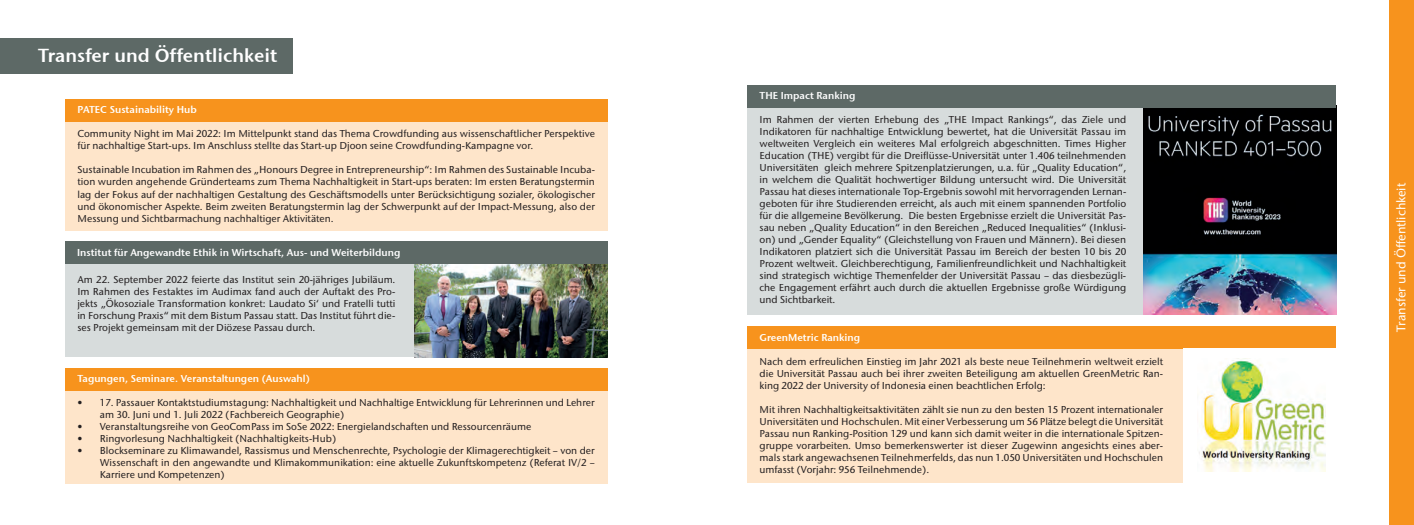
<style>
.page{position:relative;width:1414px;height:525px;background:#fff}
.page>*{position:absolute;margin:0;border:0;box-sizing:border-box;transform-origin:0 0}
.t1{font:18.75px "Stone Sans Semi ITCTT";color:#fff}
.t2{font:500 12.5px "Stone Sans ITC";color:#fff}
.t3{font:500 10px/12px "Stone Sans ITC";color:#231f20;text-align:justify}
.t4{font:10px "Stone Sans Semi ITCTT";color:#fff}
</style>
<div class="page">
<div style="left:0;top:39px;width:293px;height:35px;background:#5d6966"></div>
<div style="left:66px;top:111px;width:542px;height:119px;background:#fee5ca"></div>
<div style="left:66px;top:99px;width:542px;height:22px;background:#f7931d"></div>
<div style="left:1389px;top:0;width:25px;height:524px;background:#f7931d"></div>
<div style="left:748px;top:338px;width:542px;height:144px;background:#fee5ca"></div>
<div style="left:748px;top:326px;width:588px;height:22px;background:#f7931d"></div>
<div style="left:1184px;top:348px;width:153px;height:146px;background:#fff"></div>
<img style="left:1199px;top:358px;width:127px;height:113px">
<div style="left:66px;top:253px;width:481px;height:104px;background:#d7dcdc"></div>
<img style="left:414px;top:263px;width:194px;height:94px">
<div style="left:66px;top:241px;width:542px;height:22px;background:#5d6966"></div>
<div style="left:66px;top:380px;width:542px;height:103px;background:#fee5ca"></div>
<div style="left:66px;top:368px;width:542px;height:22px;background:#f7931d"></div>
<div style="left:748px;top:99px;width:567px;height:215px;background:#d7dcdc"></div>
<img style="left:1143px;top:107px;width:193px;height:207px">
<div style="left:748px;top:85px;width:588px;height:22px;background:#5d6966"></div>
<p class="t1" style="left:38px;top:44px;width:241px">Transfer und Öffentlichkeit</p>
<p class="t4" style="left:78px;top:104px;width:121px">PATEC Sustainability Hub</p>
<p class="t3" style="left:78px;top:128px;width:519px">Community Night im Mai 2022: Im Mittelpunkt stand das Thema Crowdfunding aus wissenschaftlicher Perspektive für nachhaltige Start-ups. Im Anschluss stellte das Start-up Djoon seine Crowdfunding-Kampagne vor.</p>
<p class="t3" style="left:78px;top:164px;width:519px">Sustainable Incubation im Rahmen des „Honours Degree in Entrepreneurship“: Im Rahmen des Sustainable Incuba&shy;tion wurden angehende Gründerteams zum Thema Nachhaltigkeit in Start-ups beraten: Im ersten Beratungstermin lag der Fokus auf der nachhaltigen Gestaltung des Geschäftsmodells unter Berücksichtigung sozialer, ökologischer und ökonomischer Aspekte. Beim zweiten Beratungstermin lag der Schwerpunkt auf der Impact-Messung, also der Messung und Sichtbarmachung nachhaltiger Aktivitäten.</p>
<p class="t4" style="left:77px;top:246px;width:325px">Institut für Angewandte Ethik in Wirtschaft, Aus- und Weiterbildung</p>
<p class="t3" style="left:77px;top:273px;width:320px">Am 22. September 2022 feierte das Institut sein 20-jähriges Jubiläum.<br>Im Rahmen des Festaktes im Audimax fand auch der Auftakt des Pro&shy;jekts „Ökosoziale Transformation konkret: Laudato Si‘ und Fratelli tutti in Forschung Praxis“ mit dem Bistum Passau statt. Das Institut führt die&shy;ses Projekt gemeinsam mit der Diözese Passau durch.</p>
<p class="t4" style="left:77px;top:372px;width:234px">Tagungen, Seminare. Veranstaltungen (Auswahl)</p>
<p class="t3" style="left:100px;top:396px;width:496px;text-indent:-22px">• 17. Passauer Kontaktstudiumstagung: Nachhaltigkeit und Nachhaltige Entwicklung für Lehrerinnen und Lehrer am 30. Juni und 1. Juli 2022 (Fachbereich Geographie)</p>
<p class="t3" style="left:77px;top:420px;width:456px">• Veranstaltungsreihe von GeoComPass im SoSe 2022: Energielandschaften und Ressourcenräume</p>
<p class="t3" style="left:77px;top:432px;width:260px">• Ringvorlesung Nachhaltigkeit (Nachhaltigkeits-Hub)</p>
<p class="t3" style="left:100px;top:444px;width:496px;text-indent:-22px">• Blockseminare zu Klimawandel, Rassismus und Menschenrechte, Psychologie der Klimagerechtigkeit – von der Wissenschaft in den angewandte und Klimakommunikation: eine aktuelle Zukunftskompetenz (Referat IV/2 – Karriere und Kompetenzen)</p>
<p class="t4" style="left:759px;top:89px;width:97px">THE Impact Ranking</p>
<p class="t3" style="left:759px;top:114px;width:368px">Im Rahmen der vierten Erhebung des „THE Impact Rankings“, das Ziele und Indikatoren für nachhaltige Entwicklung bewertet, hat die Universität Passau im weltweiten Vergleich ein weiteres Mal erfolgreich abgeschnitten. Times Higher Education (THE) vergibt für die Dreiflüsse-Universität unter 1.406 teilnehmenden Universitäten gleich mehrere Spitzenplatzierungen, u.a. für „Quality Education“, in welchem die Qualität hochwertiger Bildung untersucht wird. Die Universität Passau hat dieses internationale Top-Ergebnis sowohl mit hervorragenden Lernan&shy;geboten für ihre Studierenden erreicht, als auch mit einem spannenden Portfolio für die allgemeine Bevölkerung. Die besten Ergebnisse erzielt die Universität Pas&shy;sau neben „Quality Education“ in den Bereichen „Reduced Inequalities“ (Inklusi&shy;on) und „Gender Equality“ (Gleichstellung von Frauen und Männern). Bei diesen Indikatoren platziert sich die Universität Passau im Bereich der besten 10 bis 20<br>Prozent weltweit. Gleichberechtigung, Familienfreundlichkeit und Nachhaltigkeit sind strategisch wichtige Themenfelder der Universität Passau – das diesbezügli&shy;che Engagement erfährt auch durch die aktuellen Ergebnisse große Würdigung und Sichtbarkeit.</p>
<p class="t4" style="left:759px;top:330px;width:102px">GreenMetric Ranking</p>
<p class="t3" style="left:759px;top:355px;width:405px">Nach dem erfreulichen Einstieg im Jahr 2021 als beste neue Teilnehmerin weltweit erzielt die Universität Passau auch bei ihrer zweiten Beteiligung am aktuellen GreenMetric Ran&shy;king 2022 der University of Indonesia einen beachtlichen Erfolg:</p>
<p class="t3" style="left:759px;top:403px;width:405px">Mit ihren Nachhaltigkeitsaktivitäten zählt sie nun zu den besten 15 Prozent internationaler Universitäten und Hochschulen. Mit einer Verbesserung um 56 Plätze belegt die Universität Passau nun Ranking-Position 129 und kann sich damit weiter in die internationale Spitzen&shy;gruppe vorarbeiten. Umso bemerkenswerter ist dieser Zugewinn angesichts eines aber&shy;mals stark angewachsenen Teilnehmerfelds, das nun 1.050 Universitäten und Hochschulen umfasst (Vorjahr: 956 Teilnehmende).</p>
<p class="t2" style="left:1393px;top:332px;width:150px;rotate:-90deg">Transfer und Öffentlichkeit</p>
</div>
